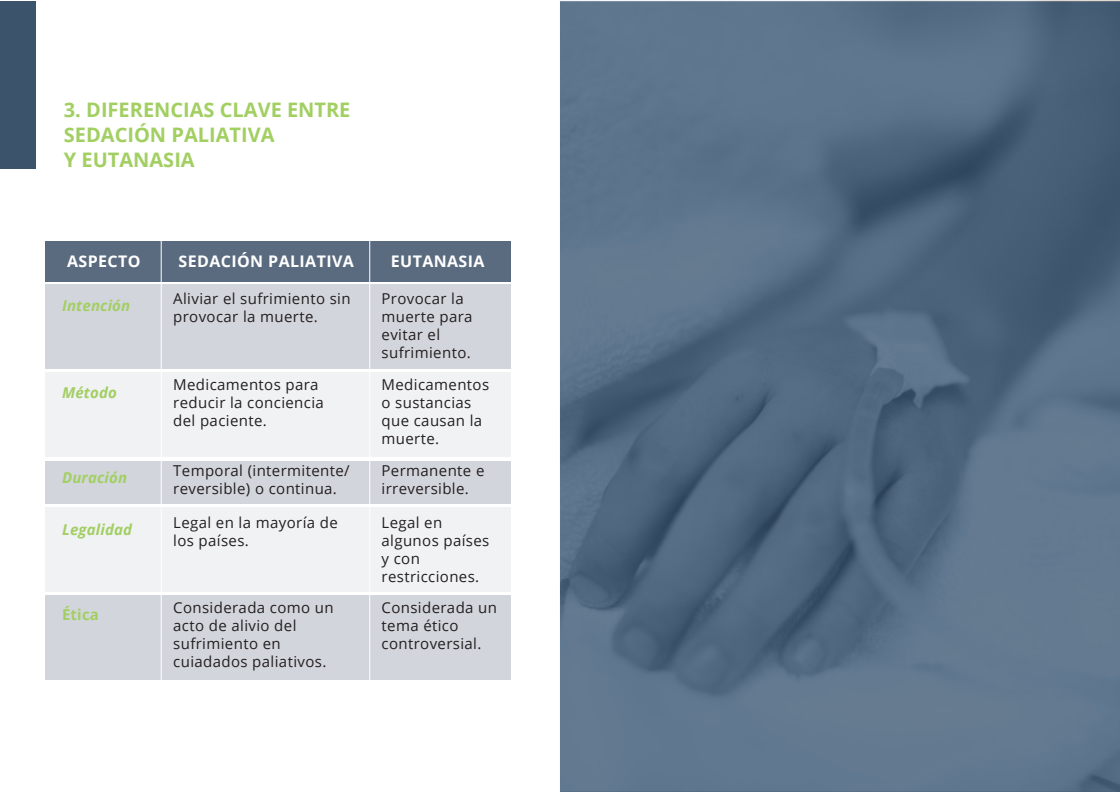
<style>
.page{position:relative;width:1120px;height:792px;background:#fff}
.page>*{position:absolute;margin:0;border:0;box-sizing:border-box;transform-origin:0 0}
.t1{font:700 20px/25px "Open Sans";color:#a2cf62}
.t2{font:700 16px "Open Sans";letter-spacing:.025em;color:#fff}
.t3{font:15px/18px "Open Sans";letter-spacing:.025em;color:#231f20}
.t4{font:italic 700 15px "Open Sans";letter-spacing:.01em;color:#a2cf62}
.t5{font:700 15px "Open Sans";letter-spacing:.01em;color:#a2cf62}
</style>
<div class="page">
<div style="left:45px;top:285px;width:466px;height:84px;background:#d3d5dc"></div>
<div style="left:45px;top:595px;width:466px;height:84px;background:#d3d5dc"></div>
<div style="left:45px;top:461px;width:466px;height:42px;background:#d3d5dc"></div>
<div style="left:45px;top:373px;width:466px;height:84px;background:#f1f2f4"></div>
<div style="left:45px;top:507px;width:466px;height:84px;background:#f1f2f4"></div>
<svg style="left:560px;top:1px;width:560px;height:791px;background:#556e85"></svg>
<div style="left:0;top:1px;width:35px;height:167px;background:#3b546c"></div>
<div style="left:45px;top:242px;width:466px;height:40px;background:#5b6b7f"></div>
<hr style="left:161px;top:238px;width:1px;height:463px;background:#fff">
<hr style="left:370px;top:238px;width:1px;height:463px;background:#fff">
<h1 class="t1" style="left:64px;top:96px;width:288px">3. DIFERENCIAS CLAVE ENTRE<br>SEDACIÓN PALIATIVA<br>Y EUTANASIA</h1>
<p class="t2" style="left:67px;top:250px;width:75px">ASPECTO</p>
<p class="t2" style="left:179px;top:250px;width:177px">SEDACIÓN PALIATIVA</p>
<p class="t2" style="left:391px;top:250px;width:95px">EUTANASIA</p>
<p class="t4" style="left:62px;top:295px;width:70px">Intención</p>
<p class="t3" style="left:173px;top:289px;width:179px">Aliviar el sufrimiento sin provocar la muerte.</p>
<p class="t3" style="left:382px;top:289px;width:93px">Provocar la muerte para evitar el sufrimiento.</p>
<p class="t4" style="left:62px;top:381px;width:56px">Método</p>
<p class="t4" style="left:62px;top:467px;width:67px">Duración</p>
<p class="t4" style="left:62px;top:519px;width:71px">Legalidad</p>
<p class="t5" style="left:62px;top:604px;width:38px">Ética</p>
<p class="t3" style="left:173px;top:376px;width:152px">Medicamentos para reducir la conciencia del paciente.</p>
<p class="t3" style="left:382px;top:376px;width:109px">Medicamentos o sustancias que causan la muerte.</p>
<p class="t3" style="left:173px;top:461px;width:178px">Temporal (intermitente/ reversible) o continua.</p>
<p class="t3" style="left:382px;top:461px;width:104px">Permanente e irreversible.</p>
<p class="t3" style="left:173px;top:513px;width:166px">Legal en la mayoría de los países.</p>
<p class="t3" style="left:382px;top:513px;width:109px">Legal en algunos países y con restricciones.</p>
<p class="t3" style="left:173px;top:599px;width:162px">Considerada como un acto de alivio del sufrimiento en cuiadados paliativos.</p>
<p class="t3" style="left:382px;top:599px;width:117px">Considerada un tema ético controversial.</p>
</div>
